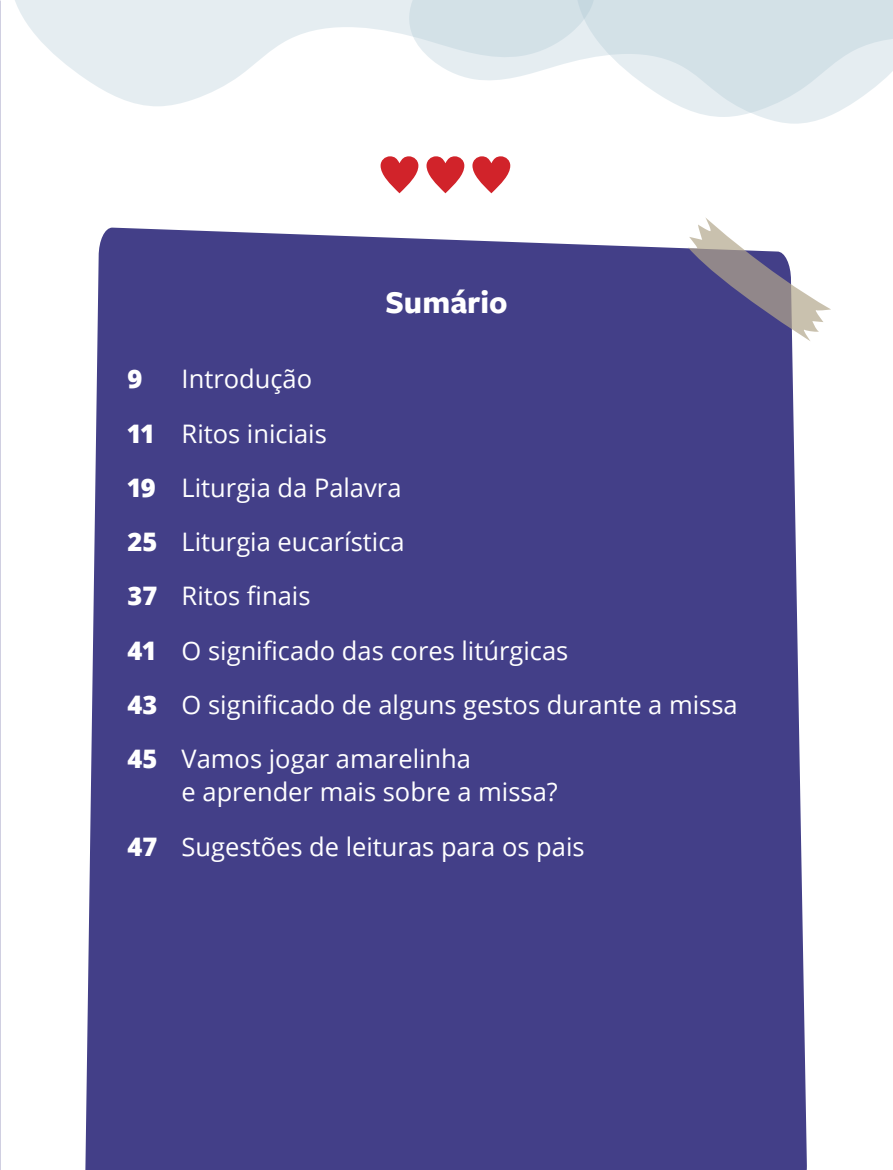
<style>
.page{position:relative;width:893px;height:1170px;background:#fff}
.page>*{position:absolute;margin:0;border:0;box-sizing:border-box;transform-origin:0 0}
.Titulo{font:700 33px "Freight Sans Pro";color:#fff}
.Texto{font:25.5px/33px "Open Sans";color:#fff}
.Texto-2{font:800 25.5px "Open Sans";color:#fff}
.s1{font-weight:800}
</style>
<div class="page">
<div style="left:85px;top:227px;width:722px;height:942px;background:#433f88"></div>
<svg style="left:426px;top:156px;width:38px;height:37px"></svg>
<svg style="left:472px;top:156px;width:38px;height:37px"></svg>
<svg style="left:381px;top:156px;width:37px;height:37px"></svg>
<svg style="left:762px;top:117px;width:64px;height:7px"></svg>
<svg style="left:597px;top:0;width:296px;height:117px;background:#dde7ec"></svg>
<svg style="left:15px;top:0;width:582px;height:106px;fill:#e5edf1"></svg>
<svg style="left:688px;top:217px;width:143px;height:124px"></svg>
<hr style="left:0;top:0;width:1px;height:1169px;background:#433f88">
<svg style="left:0;top:0;width:1px;height:37px"></svg>
<svg style="left:0;top:53px;width:1px;height:37px"></svg>
<svg style="left:0;top:99px;width:1px;height:75px"></svg>
<svg style="left:0;top:190px;width:1px;height:37px"></svg>
<svg style="left:0;top:236px;width:1px;height:75px"></svg>
<svg style="left:0;top:327px;width:1px;height:37px"></svg>
<svg style="left:0;top:373px;width:1px;height:75px"></svg>
<svg style="left:0;top:464px;width:1px;height:37px"></svg>
<svg style="left:0;top:510px;width:1px;height:75px"></svg>
<svg style="left:0;top:601px;width:1px;height:37px"></svg>
<svg style="left:0;top:647px;width:1px;height:75px"></svg>
<svg style="left:0;top:738px;width:1px;height:37px"></svg>
<svg style="left:0;top:783px;width:1px;height:76px"></svg>
<svg style="left:0;top:875px;width:1px;height:37px"></svg>
<svg style="left:0;top:920px;width:1px;height:76px"></svg>
<svg style="left:0;top:1012px;width:1px;height:37px"></svg>
<svg style="left:0;top:1057px;width:1px;height:76px"></svg>
<svg style="left:0;top:1149px;width:1px;height:20px"></svg>
<p class="Titulo" style="left:385px;top:279px;width:124px">Sumário</p>
<p class="Texto-2" style="left:128px;top:359px;width:16px">9</p>
<p class="Texto" style="left:182px;top:362px;width:132px">Introdução</p>
<p class="Texto" style="left:128px;top:416px;width:201px"><span class="s1">11</span> Ritos iniciais</p>
<p class="Texto" style="left:128px;top:470px;width:275px"><span class="s1">19</span> Liturgia da Palavra</p>
<p class="Texto" style="left:128px;top:524px;width:279px"><span class="s1">25</span> Liturgia eucarística</p>
<p class="Texto" style="left:128px;top:579px;width:184px"><span class="s1">37</span> Ritos finais</p>
<p class="Texto" style="left:128px;top:633px;width:442px"><span class="s1">41</span> O significado das cores litúrgicas</p>
<p class="Texto" style="left:128px;top:687px;width:612px"><span class="s1">43</span> O significado de alguns gestos durante a missa</p>
<p class="Texto" style="left:182px;top:741px;width:378px;text-indent:-54px"><span class="s1">45</span> Vamos jogar amarelinha<br>e aprender mais sobre a missa?</p>
<p class="Texto" style="left:128px;top:829px;width:459px"><span class="s1">47</span> Sugestões de leituras para os pais</p>
</div>
